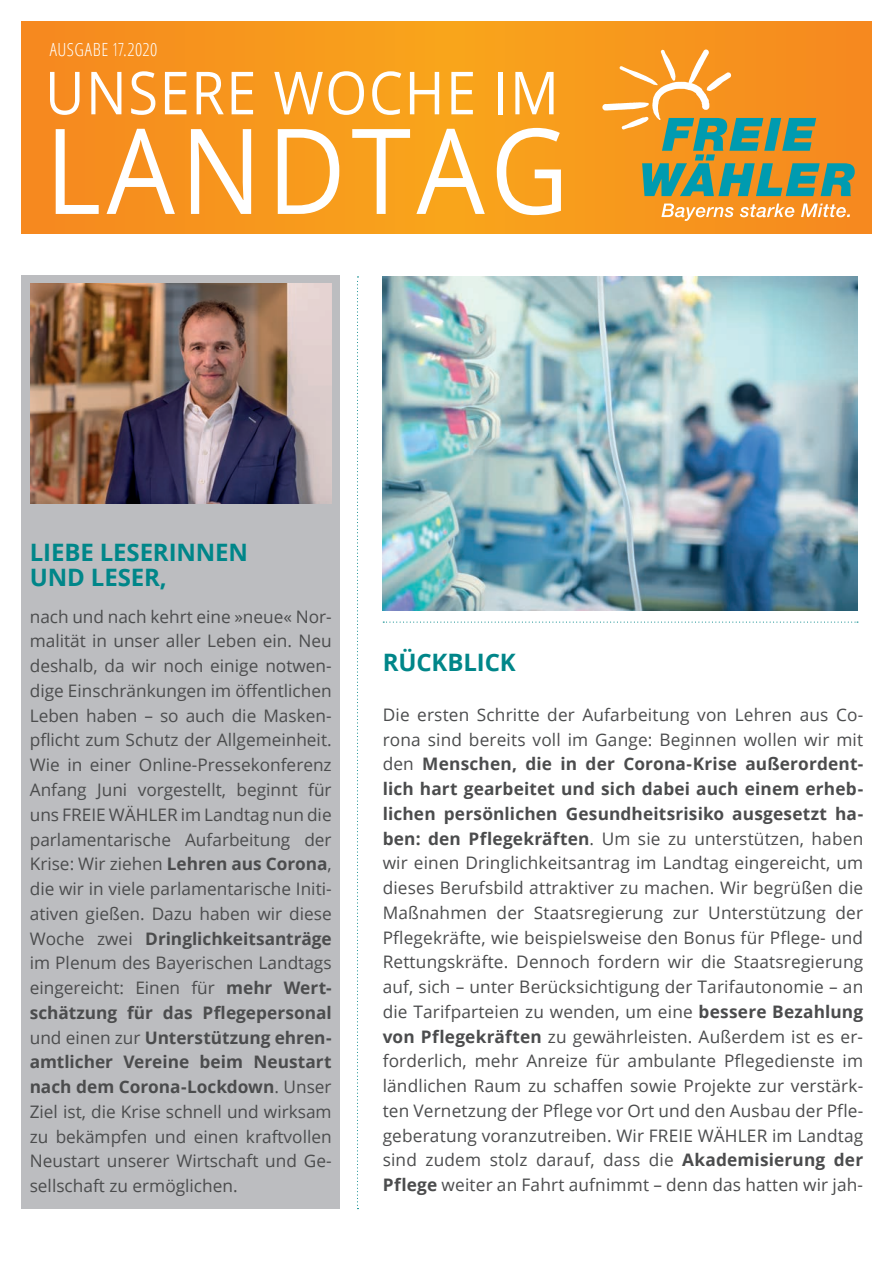
<style>
.page{position:relative;width:893px;height:1263px;background:#fff}
.page>*{position:absolute;margin:0;border:0;box-sizing:border-box;transform-origin:0 0}
.t1{font:118.8px "Open Sans";letter-spacing:.05em;color:#fff;scale:.91 1}
.t2{font:59.4px "Open Sans";letter-spacing:.03em;color:#fff;scale:.91 1}
.t3{font:700 24px/24.9px "Open Sans";letter-spacing:-.005em;color:#008689}
.t4{font:300 condensed 18.15px "Open Sans";letter-spacing:.025em;color:#fff}
.t5{font:17.25px/24.8px "Open Sans";letter-spacing:.005em;color:#4b4c4d;text-align:justify}
.s1{font-weight:700}
</style>
<div class="page">
<svg style="left:21px;top:21px;width:851px;height:213px;background:#f7971c"></svg>
<svg style="left:357px;top:276px;width:1px;height:933px"></svg>
<svg style="left:602px;top:50px;width:253px;height:146px;background:#c59845"></svg>
<svg style="left:661px;top:204px;width:73px;height:17px"></svg>
<svg style="left:740px;top:204px;width:54px;height:13px"></svg>
<svg style="left:801px;top:204px;width:49px;height:13px"></svg>
<div style="left:21px;top:276px;width:319px;height:933px;background:#bcbdc0"></div>
<img style="left:31px;top:284px;width:301px;height:220px">
<svg style="left:383px;top:621px;width:475px;height:2px"></svg>
<img style="left:383px;top:277px;width:474px;height:333px">
<p class="t4" style="left:50px;top:37px;width:109px">AUSGABE 17.2020</p>
<h2 class="t2" style="left:45px;top:52px;width:566px">UNSERE WOCHE IM</h2>
<h1 class="t1" style="left:45px;top:89px;width:577px">LANDTAG</h1>
<h3 class="t3" style="left:30px;top:539px;width:220px">LIEBE LESERINNEN<br>UND LESER,</h3>
<p class="t5" style="left:30px;top:604px;width:303px">nach und nach kehrt eine »neue« Nor&shy;malität in unser aller Leben ein. Neu deshalb, da wir noch einige notwen&shy;dige Einschränkungen im öffentlichen Leben haben – so auch die Masken&shy;pflicht zum Schutz der Allgemeinheit.<br>Wie in einer Online-Pressekonferenz Anfang Juni vorgestellt, beginnt für uns FREIE WÄHLER im Landtag nun die parlamentarische Aufarbeitung der Krise: Wir ziehen <span class="s1">Lehren aus Corona</span>, die wir in viele parlamentarische Initi&shy;ativen gießen. Dazu haben wir diese Woche zwei <span class="s1">Dringlichkeitsanträge </span>im Plenum des Bayerischen Landtags eingereicht: Einen für <span class="s1">mehr Wert&shy;schätzung für das Pflegepersonal </span>und einen zur <span class="s1">Unterstützung ehren&shy;amtlicher Vereine beim Neustart nach dem Corona-Lockdown</span>. Unser Ziel ist, die Krise schnell und wirksam zu bekämpfen und einen kraftvollen Neustart unserer Wirtschaft und Ge&shy;sellschaft zu ermöglichen.</p>
<h3 class="t3" style="left:383px;top:649px;width:135px">RÜCKBLICK</h3>
<p class="t5" style="left:383px;top:702px;width:482px">Die ersten Schritte der Aufarbeitung von Lehren aus Co&shy;rona sind bereits voll im Gange: Beginnen wollen wir mit den <span class="s1">Menschen, die in der Corona-Krise außerordent&shy;lich hart gearbeitet und sich dabei auch einem erheb&shy;lichen persönlichen Gesundheitsrisiko ausgesetzt ha&shy;ben: den Pflegekräften</span>. Um sie zu unterstützen, haben wir einen Dringlichkeitsantrag im Landtag eingereicht, um dieses Berufsbild attraktiver zu machen. Wir begrüßen die Maßnahmen der Staatsregierung zur Unterstützung der Pflegekräfte, wie beispielsweise den Bonus für Pflege- und Rettungskräfte. Dennoch fordern wir die Staatsregierung auf, sich – unter Berücksichtigung der Tarifautonomie – an die Tarifparteien zu wenden, um eine <span class="s1">bessere Bezahlung von Pflegekräften</span> zu gewährleisten. Außerdem ist es er&shy;forderlich, mehr Anreize für ambulante Pflegedienste im ländlichen Raum zu schaffen sowie Projekte zur verstärk&shy;ten Vernetzung der Pflege vor Ort und den Ausbau der Pfle&shy;geberatung voranzutreiben. Wir FREIE WÄHLER im Landtag sind zudem stolz darauf, dass die <span class="s1">Akademisierung der Pflege</span> weiter an Fahrt aufnimmt – denn das hatten wir jah-</p>
</div>
